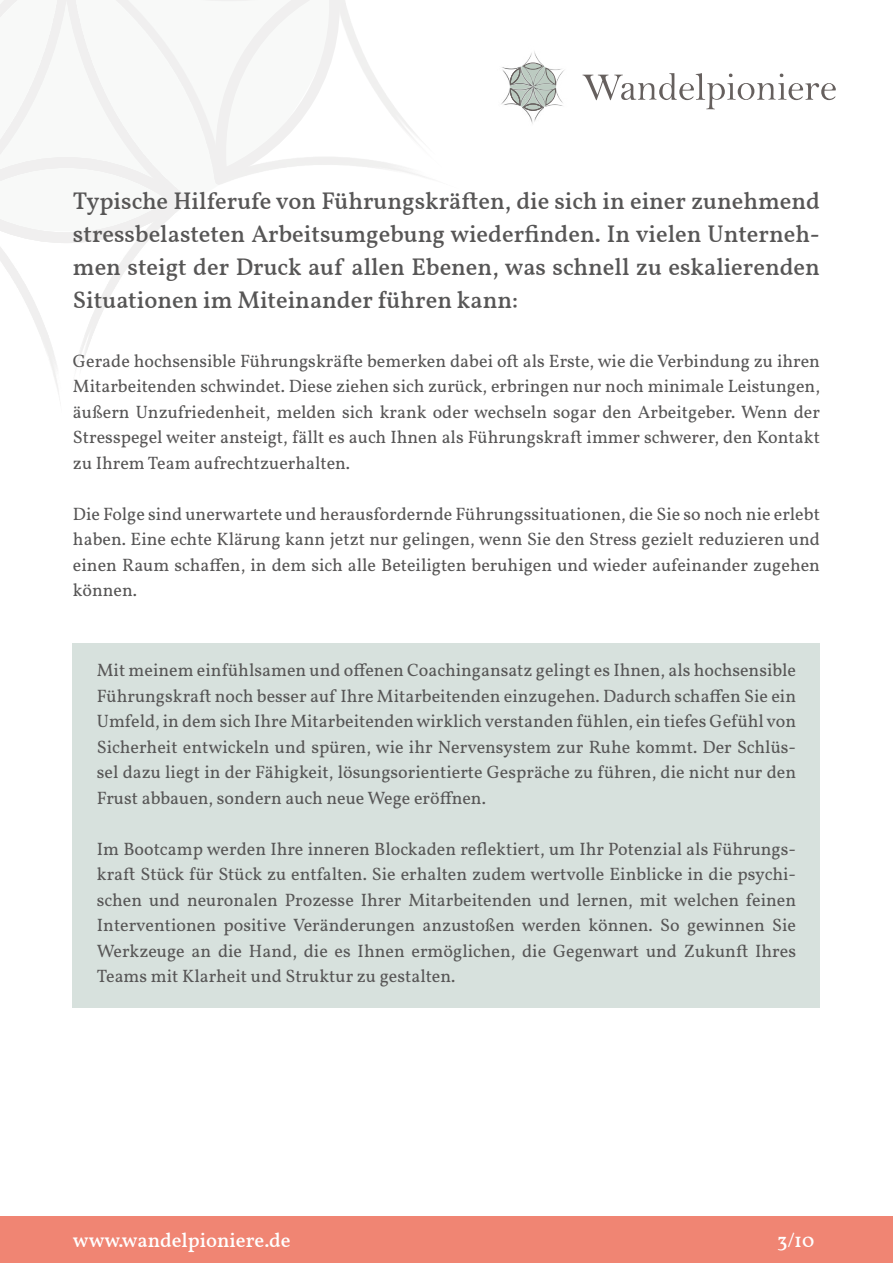
<style>
.page{position:relative;width:893px;height:1263px;background:#fff}
.page>*{position:absolute;margin:0;border:0;box-sizing:border-box;transform-origin:0 0}
.t1{font:500 24px/33px "Vollkorn";color:#575656;text-align:justify}
.t2{font:500 20.25px "Vollkorn";color:#fff}
.t3{font:18px/25.5px "Vollkorn";color:#575656;text-align:justify}
</style>
<div class="page">
<div style="left:0;top:1216px;width:893px;height:47px;background:#f08573"></div>
<img style="left:526px;top:51px;width:14px;height:11px">
<img style="left:526px;top:111px;width:15px;height:13px">
<img style="left:501px;top:69px;width:63px;height:37px">
<img style="left:501px;top:67px;width:9px;height:20px">
<svg style="left:510px;top:62px;width:46px;height:49px"></svg>
<svg style="left:582px;top:73px;width:254px;height:36px"></svg>
<svg style="left:0;top:201px;width:187px;height:42px"></svg>
<svg style="left:211px;top:0;width:133px;height:182px"></svg>
<div style="left:73px;top:643px;width:747px;height:365px;background:#d7e1dd"></div>
<p class="t1" style="left:73px;top:183px;width:748px">Typische Hilferufe von Führungskräften, die sich in einer zunehmend stressbelasteten Arbeitsumgebung wiederfinden. In vielen Unterneh&shy;men steigt der Druck auf allen Ebenen, was schnell zu eskalierenden Situationen im Miteinander führen kann:</p>
<p class="t3" style="left:73px;top:347px;width:748px">Gerade hochsensible Führungskräfte bemerken dabei oft als Erste, wie die Verbindung zu ihren Mitarbeitenden schwindet. Diese ziehen sich zurück, erbringen nur noch minimale Leistungen, äußern Unzufriedenheit, melden sich krank oder wechseln sogar den Arbeitgeber. Wenn der Stresspegel weiter ansteigt, fällt es auch Ihnen als Führungskraft immer schwerer, den Kontakt zu Ihrem Team aufrechtzuerhalten.</p>
<p class="t3" style="left:73px;top:500px;width:748px">Die Folge sind unerwartete und herausfordernde Führungssituationen, die Sie so noch nie erlebt haben. Eine echte Klärung kann jetzt nur gelingen, wenn Sie den Stress gezielt reduzieren und einen Raum schaffen, in dem sich alle Beteiligten beruhigen und wieder aufeinander zugehen können.</p>
<p class="t3" style="left:97px;top:656px;width:701px">Mit meinem einfühlsamen und offenen Coachingansatz gelingt es Ihnen, als hochsensible Führungskraft noch besser auf Ihre Mitarbeitenden einzugehen. Dadurch schaffen Sie ein Umfeld, in dem sich Ihre Mitarbeitenden wirklich verstanden fühlen, ein tiefes Gefühl von Sicherheit entwickeln und spüren, wie ihr Nervensystem zur Ruhe kommt. Der Schlüs&shy;sel dazu liegt in der Fähigkeit, lösungsorientierte Gespräche zu führen, die nicht nur den Frust abbauen, sondern auch neue Wege eröffnen.</p>
<p class="t3" style="left:97px;top:835px;width:701px">Im Bootcamp werden Ihre inneren Blockaden reflektiert, um Ihr Potenzial als Führungs&shy;kraft Stück für Stück zu entfalten. Sie erhalten zudem wertvolle Einblicke in die psychi&shy;schen und neuronalen Prozesse Ihrer Mitarbeitenden und lernen, mit welchen feinen Interventionen positive Veränderungen anzustoßen werden können. So gewinnen Sie Werkzeuge an die Hand, die es Ihnen ermöglichen, die Gegenwart und Zukunft Ihres Teams mit Klarheit und Struktur zu gestalten.</p>
<p class="t2" style="left:73px;top:1225px;width:219px">www.wandelpioniere.de</p>
<p class="t2" style="left:777px;top:1225px;width:39px">3/10</p>
</div>
